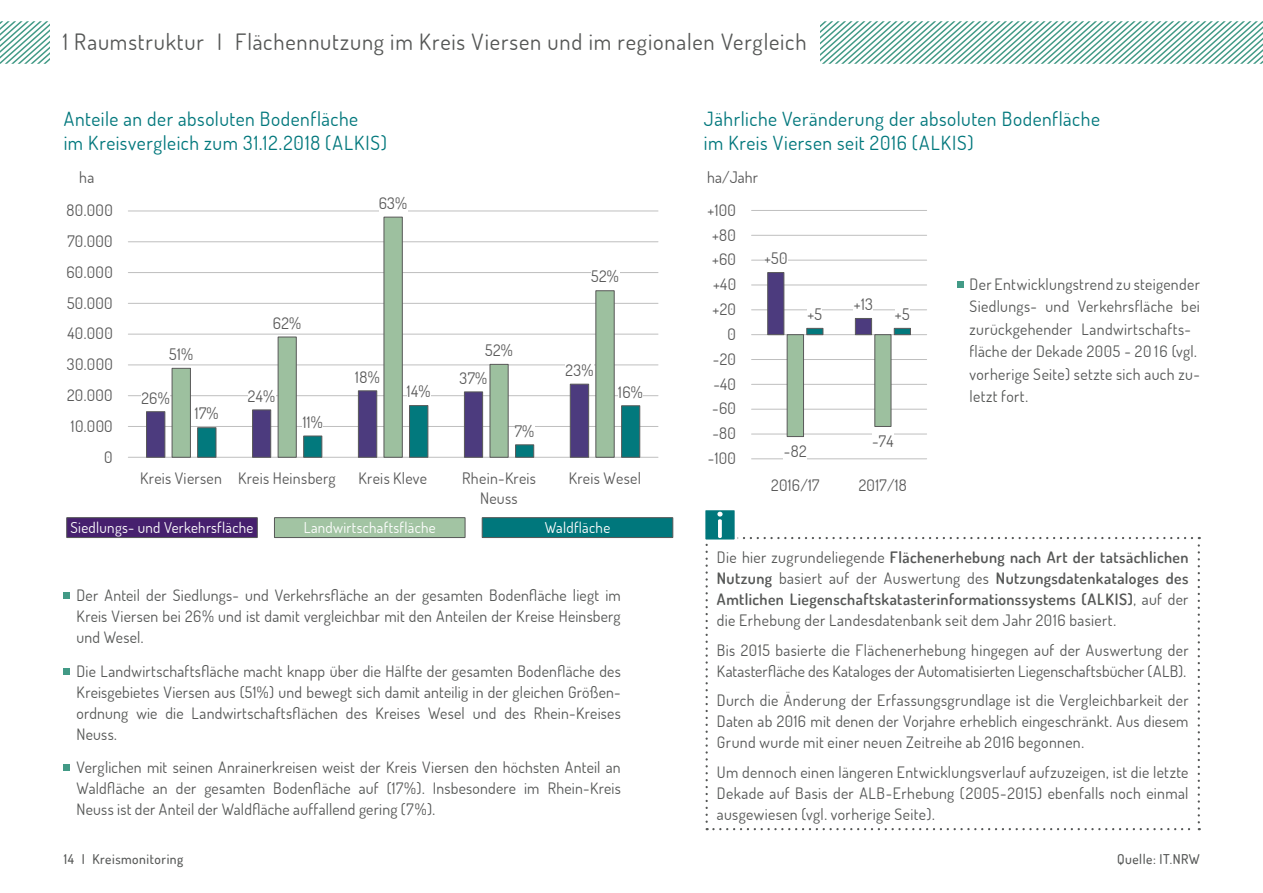
<style>
.page{position:relative;width:1263px;height:893px;background:#fff}
.page>*{position:absolute;margin:0;border:0;box-sizing:border-box;transform-origin:0 0}
.t1{font:22.5px "Dosis";letter-spacing:.035em;color:#555756}
.t2{font:19.5px/23.4px "Dosis";letter-spacing:.025em;color:#00777c}
.t3{font:15.9px/20px "Dosis";letter-spacing:.02em;color:#595959;text-align:center}
.t4{font:15.75px/21px "Dosis";letter-spacing:.02em;color:#555756;text-align:justify}
.t5{font:600 15.75px/21px "Dosis";letter-spacing:.025em;color:#555756;text-align:justify}
.t6{font:15px "Dosis";letter-spacing:.02em;color:#fff}
.t7{font:500 13.5px "Dosis";letter-spacing:.04em;color:#555756}
.s1{font-weight:400}
</style>
<div class="page">
<svg style="left:0;top:21px;width:1263px;height:43px"></svg>
<div style="left:64px;top:592px;width:6px;height:7px;background:#429a86"></div>
<svg style="left:64px;top:668px;width:6px;height:6px"></svg>
<svg style="left:64px;top:765px;width:6px;height:6px"></svg>
<div style="left:957px;top:281px;width:6px;height:7px;background:#429a86"></div>
<div style="left:50px;top:0;width:770px;height:82px;background:#fff"></div>
<hr style="left:751px;top:458px;width:176px;height:1px;background:#bfbfbf">
<hr style="left:751px;top:434px;width:176px;height:1px;background:#bfbfbf">
<hr style="left:751px;top:409px;width:176px;height:1px;background:#bfbfbf">
<hr style="left:751px;top:384px;width:176px;height:1px;background:#bfbfbf">
<hr style="left:751px;top:359px;width:176px;height:1px;background:#bfbfbf">
<hr style="left:751px;top:334px;width:176px;height:1px;background:#bfbfbf">
<hr style="left:751px;top:309px;width:176px;height:1px;background:#bfbfbf">
<hr style="left:751px;top:285px;width:176px;height:1px;background:#bfbfbf">
<hr style="left:751px;top:260px;width:176px;height:1px;background:#bfbfbf">
<hr style="left:751px;top:235px;width:176px;height:1px;background:#bfbfbf">
<hr style="left:751px;top:210px;width:176px;height:1px;background:#bfbfbf">
<svg style="left:767px;top:272px;width:144px;height:165px"></svg>
<div style="left:764px;top:248px;width:24px;height:20px;background:#fff"></div>
<div style="left:854px;top:294px;width:19px;height:20px;background:#fff"></div>
<div style="left:784px;top:441px;width:23px;height:20px;background:#fff"></div>
<div style="left:872px;top:431px;width:22px;height:20px;background:#fff"></div>
<div style="left:807px;top:304px;width:15px;height:20px;background:#fff"></div>
<div style="left:895px;top:304px;width:15px;height:20px;background:#fff"></div>
<hr style="left:128px;top:457px;width:530px;height:1px;background:#bfbfbf">
<hr style="left:128px;top:426px;width:530px;height:1px;background:#bfbfbf">
<hr style="left:128px;top:395px;width:530px;height:1px;background:#bfbfbf">
<hr style="left:128px;top:365px;width:530px;height:1px;background:#bfbfbf">
<hr style="left:128px;top:334px;width:530px;height:1px;background:#bfbfbf">
<hr style="left:128px;top:303px;width:530px;height:1px;background:#bfbfbf">
<hr style="left:128px;top:272px;width:530px;height:1px;background:#bfbfbf">
<hr style="left:128px;top:241px;width:530px;height:1px;background:#bfbfbf">
<hr style="left:128px;top:211px;width:530px;height:1px;background:#bfbfbf">
<svg style="left:171px;top:216px;width:444px;height:167px"></svg>
<svg style="left:146px;top:383px;width:494px;height:75px"></svg>
<div style="left:141px;top:387px;width:29px;height:20px;background:#fff"></div>
<div style="left:248px;top:385px;width:27px;height:20px;background:#fff"></div>
<div style="left:355px;top:366px;width:25px;height:20px;background:#fff"></div>
<div style="left:459px;top:367px;width:28px;height:20px;background:#fff"></div>
<div style="left:565px;top:359px;width:29px;height:21px;background:#fff"></div>
<div style="left:169px;top:344px;width:24px;height:20px;background:#fff"></div>
<div style="left:273px;top:312px;width:29px;height:21px;background:#fff"></div>
<div style="left:379px;top:192px;width:29px;height:21px;background:#fff"></div>
<div style="left:485px;top:340px;width:28px;height:20px;background:#fff"></div>
<div style="left:591px;top:266px;width:28px;height:20px;background:#fff"></div>
<div style="left:195px;top:403px;width:24px;height:20px;background:#fff"></div>
<div style="left:303px;top:411px;width:20px;height:20px;background:#fff"></div>
<div style="left:407px;top:381px;width:24px;height:20px;background:#fff"></div>
<div style="left:515px;top:420px;width:20px;height:20px;background:#fff"></div>
<div style="left:618px;top:381px;width:25px;height:20px;background:#fff"></div>
<svg style="left:705px;top:510px;width:495px;height:320px"></svg>
<div style="left:67px;top:518px;width:190px;height:19px;background:#46206e"></div>
<div style="left:66px;top:517px;width:192px;height:21px;border:1px solid #555756"></div>
<div style="left:274px;top:518px;width:191px;height:19px;background:#a2c4a3"></div>
<div style="left:274px;top:517px;width:191px;height:21px;border:1px solid #555756"></div>
<div style="left:482px;top:518px;width:191px;height:19px;background:#00777c"></div>
<div style="left:482px;top:517px;width:191px;height:21px;border:1px solid #555756"></div>
<h1 class="t1" style="left:63px;top:27px;width:745px">1 Raumstruktur I Flächennutzung im Kreis Viersen und im regionalen Vergleich</h1>
<p class="t2" style="left:64px;top:107px;width:325px">Anteile an der absoluten Bodenfläche<br>im Kreisvergleich zum 31.12.2018 (ALKIS)</p>
<p class="t2" style="left:704px;top:107px;width:397px">Jährliche Veränderung der absoluten Bodenfläche im Kreis Viersen seit 2016 (ALKIS)</p>
<p class="t3" style="left:79px;top:166px;width:17px">ha</p>
<p class="t3" style="left:67px;top:200px;width:48px">80.000</p>
<p class="t3" style="left:67px;top:231px;width:47px">70.000</p>
<p class="t3" style="left:67px;top:262px;width:48px">60.000</p>
<p class="t3" style="left:67px;top:292px;width:47px">50.000</p>
<p class="t3" style="left:68px;top:323px;width:47px">40.000</p>
<p class="t3" style="left:67px;top:354px;width:47px">30.000</p>
<p class="t3" style="left:67px;top:385px;width:47px">20.000</p>
<p class="t3" style="left:71px;top:416px;width:43px">10.000</p>
<p class="t3" style="left:104px;top:446px;width:10px">0</p>
<p class="t3" style="left:169px;top:344px;width:25px">51%</p>
<p class="t3" style="left:273px;top:313px;width:30px">62%</p>
<p class="t3" style="left:141px;top:387px;width:30px">26%</p>
<p class="t3" style="left:248px;top:386px;width:29px">24%</p>
<p class="t3" style="left:195px;top:403px;width:25px">17%</p>
<p class="t3" style="left:303px;top:411px;width:22px">11%</p>
<p class="t3" style="left:379px;top:193px;width:30px">63%</p>
<p class="t3" style="left:485px;top:340px;width:29px">52%</p>
<p class="t3" style="left:355px;top:366px;width:26px">18%</p>
<p class="t3" style="left:460px;top:367px;width:29px">37%</p>
<p class="t3" style="left:407px;top:381px;width:25px">14%</p>
<p class="t3" style="left:515px;top:420px;width:21px">7%</p>
<p class="t3" style="left:591px;top:266px;width:29px">52%</p>
<p class="t3" style="left:565px;top:360px;width:30px">23%</p>
<p class="t3" style="left:618px;top:381px;width:26px">16%</p>
<p class="t3" style="left:140px;top:468px;width:197px">Kreis Viersen Kreis Heinsberg</p>
<p class="t3" style="left:359px;top:468px;width:70px">Kreis Kleve</p>
<p class="t3" style="left:462px;top:468px;width:75px">Rhein-Kreis<br>Neuss</p>
<p class="t3" style="left:569px;top:468px;width:74px">Kreis Wesel</p>
<p class="t6" style="left:71px;top:518px;width:184px">Siedlungs- und Verkehrsfläche</p>
<p class="t6" style="left:304px;top:518px;width:133px">Landwirtschaftsfläche</p>
<p class="t6" style="left:545px;top:518px;width:67px">Waldfläche</p>
<p class="t4" style="left:77px;top:584px;width:546px">Der Anteil der Siedlungs- und Verkehrsfläche an der gesamten Bodenfläche liegt im Kreis Viersen bei 26% und ist damit vergleichbar mit den Anteilen der Kreise Heinsberg und Wesel.</p>
<p class="t4" style="left:77px;top:660px;width:546px">Die Landwirtschaftsfläche macht knapp über die Hälfte der gesamten Bodenfläche des Kreisgebietes Viersen aus (51%) und bewegt sich damit anteilig in der gleichen Größen&shy;ordnung wie die Landwirtschaftsflächen des Kreises Wesel und des Rhein-Kreises Neuss.</p>
<p class="t4" style="left:77px;top:757px;width:546px">Verglichen mit seinen Anrainerkreisen weist der Kreis Viersen den höchsten Anteil an Waldfläche an der gesamten Bodenfläche auf (17%). Insbesondere im Rhein-Kreis Neuss ist der Anteil der Waldfläche auffallend gering (7%).</p>
<p class="t7" style="left:64px;top:851px;width:121px">14 I Kreismonitoring</p>
<p class="t3" style="left:707px;top:166px;width:52px">ha/Jahr</p>
<p class="t3" style="left:707px;top:199px;width:30px">+100</p>
<p class="t3" style="left:712px;top:224px;width:25px">+80</p>
<p class="t3" style="left:712px;top:249px;width:26px">+60</p>
<p class="t3" style="left:713px;top:274px;width:24px">+40</p>
<p class="t3" style="left:712px;top:299px;width:25px">+20</p>
<p class="t3" style="left:727px;top:324px;width:10px">0</p>
<p class="t3" style="left:713px;top:349px;width:25px">-20</p>
<p class="t3" style="left:713px;top:373px;width:24px">-40</p>
<p class="t3" style="left:712px;top:398px;width:25px">-60</p>
<p class="t3" style="left:712px;top:423px;width:25px">-80</p>
<p class="t3" style="left:708px;top:448px;width:30px">-100</p>
<p class="t3" style="left:764px;top:248px;width:25px">+50</p>
<p class="t3" style="left:854px;top:294px;width:21px">+13</p>
<p class="t3" style="left:807px;top:304px;width:16px">+5</p>
<p class="t3" style="left:895px;top:304px;width:16px">+5</p>
<p class="t3" style="left:784px;top:441px;width:24px">-82</p>
<p class="t3" style="left:872px;top:431px;width:23px">-74</p>
<p class="t3" style="left:771px;top:475px;width:50px">2016/17</p>
<p class="t3" style="left:859px;top:475px;width:49px">2017/18</p>
<p class="t4" style="left:969px;top:272px;width:232px;line-height:22.5px;text-align:left">Der Entwicklungstrend zu steigender<br>Siedlungs- und Verkehrsfläche bei zurückgehender Landwirtschafts&shy;fläche der Dekade 2005 - 20 16 (vgl. vorherige Seite) setzte sich auch zu&shy;letzt fort.</p>
<p class="t5" style="left:717px;top:547px;width:473px"><span class="s1">Die hier zugrundeliegende</span> Flächenerhebung nach Art der tatsächlichen Nutzung <span class="s1">basiert auf der Auswertung des</span> Nutzungsdatenkataloges des Amtlichen Liegenschaftskatasterinformationssystems (ALKIS)<span class="s1">, auf der die Erhebung der Landesdatenbank seit dem Jahr 2016 basiert.</span></p>
<p class="t4" style="left:717px;top:639px;width:473px">Bis 2015 basierte die Flächenerhebung hingegen auf der Auswertung der<br>Katasterfläche des Kataloges der Automatisierten Liegenschaftsbücher (ALB).</p>
<p class="t4" style="left:717px;top:690px;width:473px">Durch die Änderung der Erfassungsgrundlage ist die Vergleichbarkeit der Daten ab 2016 mit denen der Vorjahre erheblich eingeschränkt. Aus diesem Grund wurde mit einer neuen Zeitreihe ab 2016 begonnen.</p>
<p class="t4" style="left:717px;top:761px;width:473px">Um dennoch einen längeren Entwicklungsverlauf aufzuzeigen, ist die letzte Dekade auf Basis der ALB-Erhebung (2005-2015) ebenfalls noch einmal ausgewiesen (vgl. vorherige Seite).</p>
<p class="t7" style="left:1117px;top:851px;width:84px">Quelle: IT.NRW</p>
</div>
